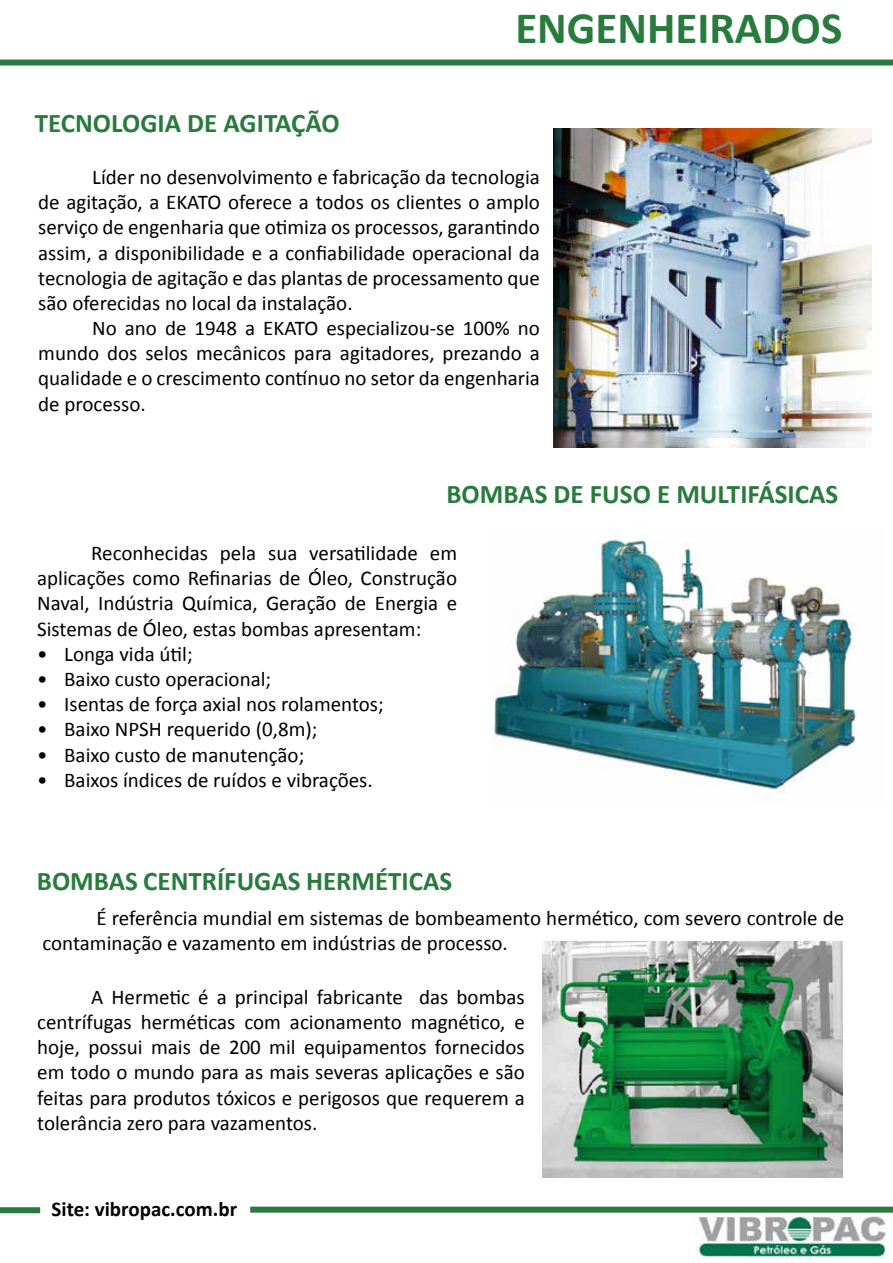
<style>
.page{position:relative;width:893px;height:1263px;background:#fff}
.page>*{position:absolute;margin:0;border:0;box-sizing:border-box;transform-origin:0 0}
.t1{font:700 45px "Calibri";color:#297b3d}
.t2{font:700 27px "Calibri";color:#297b3d}
.t3{font:21px/25.2px "Calibri";color:#000;text-align:justify}
.t4{font:700 21px "Calibri";color:#000}
</style>
<div class="page">
<img style="left:493px;top:536px;width:364px;height:258px">
<img style="left:542px;top:942px;width:300px;height:235px">
<img style="left:696px;top:1215px;width:190px;height:43px">
<div style="left:250px;top:1206px;width:643px;height:6px;background:#297b3d"></div>
<div style="left:0;top:1207px;width:40px;height:6px;background:#297b3d"></div>
<div style="left:0;top:60px;width:893px;height:6px;background:#297b3d"></div>
<img style="left:553px;top:129px;width:319px;height:318px">
<h1 class="t1" style="left:515px;top:0;width:328px">ENGENHEIRADOS</h1>
<p class="t2" style="left:35px;top:106px;width:307px">TECNOLOGIA DE AGITAÇÃO</p>
<p class="t3" style="left:38px;top:165px;width:503px;text-indent:54px">Líder no desenvolvimento e fabricação da tecnologia de agitação, a EKATO oferece a todos os clientes o amplo serviço de engenharia que otimiza os processos, garantindo assim, a disponibilidade e a confiabilidade operacional da tecnologia de agitação e das plantas de processamento que são oferecidas no local da instalação.</p>
<p class="t3" style="left:38px;top:316px;width:503px;text-indent:54px">No ano de 1948 a EKATO especializou-se 100% no mundo dos selos mecânicos para agitadores, prezando a qualidade e o crescimento contínuo no setor da engenharia de processo.</p>
<p class="t2" style="left:446px;top:477px;width:393px">BOMBAS DE FUSO E MULTIFÁSICAS</p>
<p class="t3" style="left:37px;top:541px;width:421px;text-indent:54px">Reconhecidas pela sua versatilidade em aplicações como Refinarias de Óleo, Construção Naval, Indústria Química, Geração de Energia e Sistemas de Óleo, estas bombas apresentam:</p>
<p class="t3" style="left:37px;top:641px;width:157px">• Longa vida útil;</p>
<p class="t3" style="left:37px;top:667px;width:235px">• Baixo custo operacional;</p>
<p class="t3" style="left:37px;top:692px;width:348px">• Isentas de força axial nos rolamentos;</p>
<p class="t3" style="left:37px;top:717px;width:282px">• Baixo NPSH requerido (0,8m);</p>
<p class="t3" style="left:37px;top:742px;width:269px">• Baixo custo de manutenção;</p>
<p class="t3" style="left:37px;top:767px;width:337px">• Baixos índices de ruídos e vibrações.</p>
<p class="t2" style="left:37px;top:863px;width:417px">BOMBAS CENTRÍFUGAS HERMÉTICAS</p>
<p class="t3" style="left:43px;top:905px;width:803px;text-indent:54px">É referência mundial em sistemas de bombeamento hermético, com severo controle de contaminação e vazamento em indústrias de processo.</p>
<p class="t3" style="left:37px;top:984px;width:489px;text-indent:54px">A Hermetic é a principal fabricante das bombas centrífugas herméticas com acionamento magnético, e hoje, possui mais de 200 mil equipamentos fornecidos em todo o mundo para as mais severas aplicações e são feitas para produtos tóxicos e perigosos que requerem a tolerância zero para vazamentos.</p>
<p class="t4" style="left:52px;top:1195px;width:187px">Site: vibropac.com.br</p>
</div>
